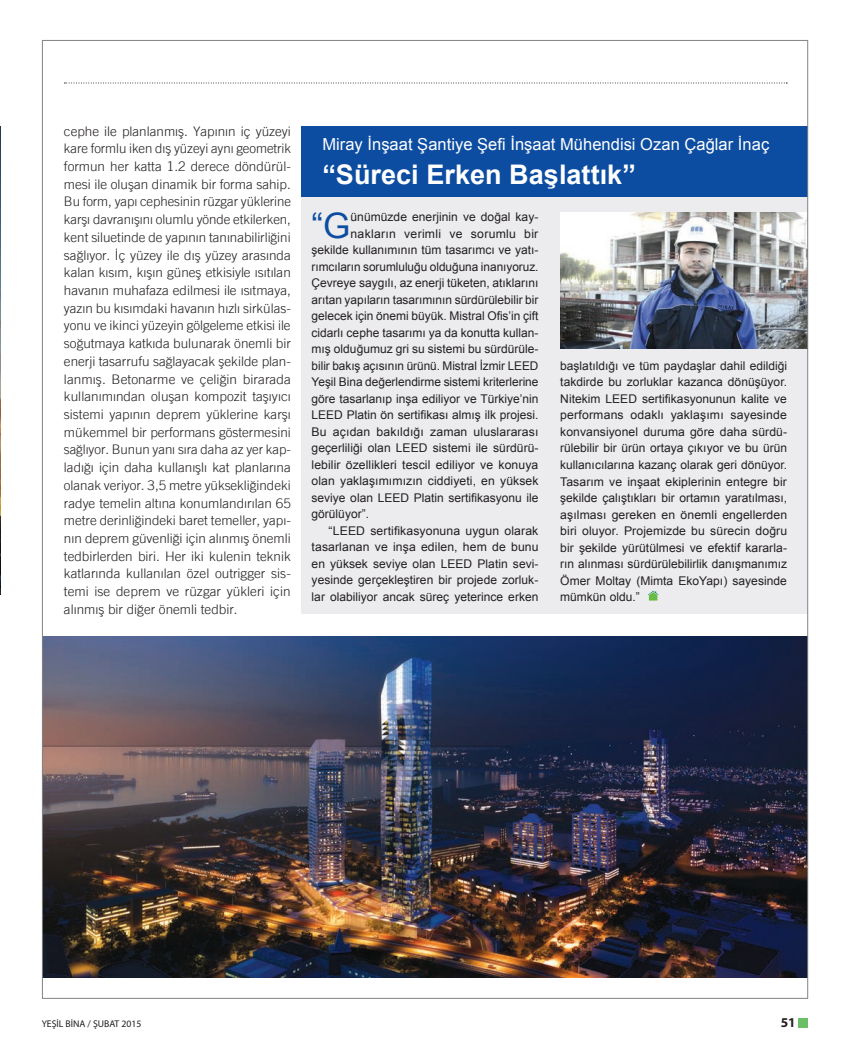
<style>
.page{position:relative;width:852px;height:1060px;background:#fff}
.page>*{position:absolute;margin:0;border:0;box-sizing:border-box;transform-origin:0 0}
.t1{font:35.1px "Arial";color:#0d4da1}
.t2{font:700 27px "Arial";color:#fff}
.t3{font:16.5px "Arial";color:#fff}
.t4{font:700 13.5px "Myriad Pro";color:#231f20}
.t5{font:300 13.2px/17.7px "Trade Gothic TR";color:#231f20;text-align:justify}
.t6{font:12px/16.5px "Arial";color:#231f20;text-align:justify}
.t7{font:12px "Arial";letter-spacing:.02em;color:#231f20}
.t8{font:9.75px "Myriad Pro";color:#231f20}
</style>
<div class="page">
<svg style="left:64px;top:83px;width:723px;height:1px"></svg>
<hr style="left:42px;top:40px;width:766px;height:1px;background:#808285">
<hr style="left:42px;top:997px;width:766px;height:1px;background:#808285">
<div style="left:798px;top:1017px;width:10px;height:10px;background:#6bc067"></div>
<img style="left:0;top:126px;width:1px;height:468px">
<div style="left:302px;top:198px;width:506px;height:415px;background:#ececee"></div>
<div style="left:302px;top:126px;width:506px;height:71px;background:#0d4da1"></div>
<img style="left:43px;top:636px;width:764px;height:340px">
<img style="left:560px;top:212px;width:247px;height:136px">
<hr style="left:42px;top:40px;width:1px;height:958px;background:#808285">
<hr style="left:807px;top:40px;width:1px;height:958px;background:#808285">
<svg style="left:648px;top:590px;width:10px;height:11px"></svg>
<p class="t5" style="left:64px;top:122px;width:228px">cephe ile planlanmış. Yapının iç yüzeyi kare formlu iken dış yüzeyi aynı geometrik formun her katta 1.2 derece döndürül&shy;mesi ile oluşan dinamik bir forma sahip.<br>Bu form, yapı cephesinin rüzgar yüklerine karşı davranışını olumlu yönde etkilerken, kent siluetinde de yapının tanınabilirliğini sağlıyor. İç yüzey ile dış yüzey arasında kalan kısım, kışın güneş etkisiyle ısıtılan havanın muhafaza edilmesi ile ısıtmaya, yazın bu kısımdaki havanın hızlı sirkülas&shy;yonu ve ikinci yüzeyin gölgeleme etkisi ile soğutmaya katkıda bulunarak önemli bir enerji tasarrufu sağlayacak şekilde plan&shy;lanmış. Betonarme ve çeliğin birarada kullanımından oluşan kompozit taşıyıcı sistemi yapının deprem yüklerine karşı mükemmel bir performans göstermesini sağlıyor. Bunun yanı sıra daha az yer kap&shy;ladığı için daha kullanışlı kat planlarına olanak veriyor. 3,5 metre yüksekliğindeki radye temelin altına konumlandırılan 65 metre derinliğindeki baret temeller, yapı&shy;nın deprem güvenliği için alınmış önemli tedbirlerden biri. Her iki kulenin teknik katlarında kullanılan özel outrigger sis&shy;temi ise deprem ve rüzgar yükleri için alınmış bir diğer önemli tedbir.</p>
<h3 class="t3" style="left:322px;top:134px;width:448px">Miray İnşaat Şantiye Şefi İnşaat Mühendisi Ozan Çağlar İnaç</h3>
<h2 class="t2" style="left:322px;top:157px;width:315px">“Süreci Erken Başlattık”</h2>
<h1 class="t1" style="left:311px;top:202px;width:40px">“G</h1>
<p class="t6" style="left:350px;top:209px;width:189px">ünümüzde enerjinin ve doğal kay-</p>
<p class="t7" style="left:350px;top:225px;width:189px">nakların verimli ve sorumlu bir</p>
<p class="t6" style="left:311px;top:242px;width:228px">şekilde kullanımının tüm tasarımcı ve yatı-</p>
<p class="t6" style="left:311px;top:258px;width:228px">rımcıların sorumluluğu olduğuna inanıyoruz.</p>
<p class="t6" style="left:311px;top:275px;width:228px">Çevreye saygılı, az enerji tüketen, atıklarını</p>
<p class="t6" style="left:311px;top:291px;width:228px">arıtan yapıların tasarımının sürdürülebilir bir</p>
<p class="t6" style="left:311px;top:308px;width:228px">gelecek için önemi büyük. Mistral Ofis’in çift</p>
<p class="t6" style="left:311px;top:324px;width:228px">cidarlı cephe tasarımı ya da konutta kullan-</p>
<p class="t6" style="left:311px;top:341px;width:228px">mış olduğumuz gri su sistemi bu sürdürüle-</p>
<p class="t6" style="left:311px;top:357px;width:228px">bilir bakış açısının ürünü. Mistral İzmir LEED</p>
<p class="t6" style="left:311px;top:374px;width:228px">Yeşil Bina değerlendirme sistemi kriterlerine</p>
<p class="t6" style="left:311px;top:390px;width:228px">göre tasarlanıp inşa ediliyor ve Türkiye’nin</p>
<p class="t6" style="left:311px;top:407px;width:228px">LEED Platin ön sertifikası almış ilk projesi.</p>
<p class="t6" style="left:311px;top:423px;width:228px">Bu açıdan bakıldığı zaman uluslararası</p>
<p class="t6" style="left:311px;top:440px;width:228px">geçerliliği olan LEED sistemi ile sürdürü-</p>
<p class="t6" style="left:311px;top:456px;width:228px">lebilir özellikleri tescil ediliyor ve konuya</p>
<p class="t6" style="left:311px;top:473px;width:228px">olan yaklaşımımızın ciddiyeti, en yüksek</p>
<p class="t6" style="left:311px;top:489px;width:228px">seviye olan LEED Platin sertifikasyonu ile</p>
<p class="t6" style="left:311px;top:506px;width:59px">görülüyor”.</p>
<p class="t6" style="left:328px;top:522px;width:211px">“LEED sertifikasyonuna uygun olarak</p>
<p class="t6" style="left:311px;top:539px;width:228px">tasarlanan ve inşa edilen, hem de bunu</p>
<p class="t6" style="left:311px;top:555px;width:228px">en yüksek seviye olan LEED Platin sevi-</p>
<p class="t6" style="left:311px;top:572px;width:228px">yesinde gerçekleştiren bir projede zorluk-</p>
<p class="t6" style="left:311px;top:588px;width:228px">lar olabiliyor ancak süreç yeterince erken</p>
<p class="t6" style="left:560px;top:357px;width:228px">başlatıldığı ve tüm paydaşlar dahil edildiği takdirde bu zorluklar kazanca dönüşüyor.<br>Nitekim LEED sertifikasyonunun kalite ve performans odaklı yaklaşımı sayesinde konvansiyonel duruma göre daha sürdü&shy;rülebilir bir ürün ortaya çıkıyor ve bu ürün kullanıcılarına kazanç olarak geri dönüyor.<br>Tasarım ve inşaat ekiplerinin entegre bir şekilde çalıştıkları bir ortamın yaratılması, aşılması gereken en önemli engellerden biri oluyor. Projemizde bu sürecin doğru bir şekilde yürütülmesi ve efektif kararla&shy;rın alınması sürdürülebilirlik danışmanımız Ömer Moltay (Mimta EkoYapı) sayesinde mümkün oldu.”</p>
<p class="t8" style="left:42px;top:1017px;width:101px">YEŞİL BİNA / ŞUBAT 2015</p>
<p class="t4" style="left:780px;top:1013px;width:16px">51</p>
</div>
